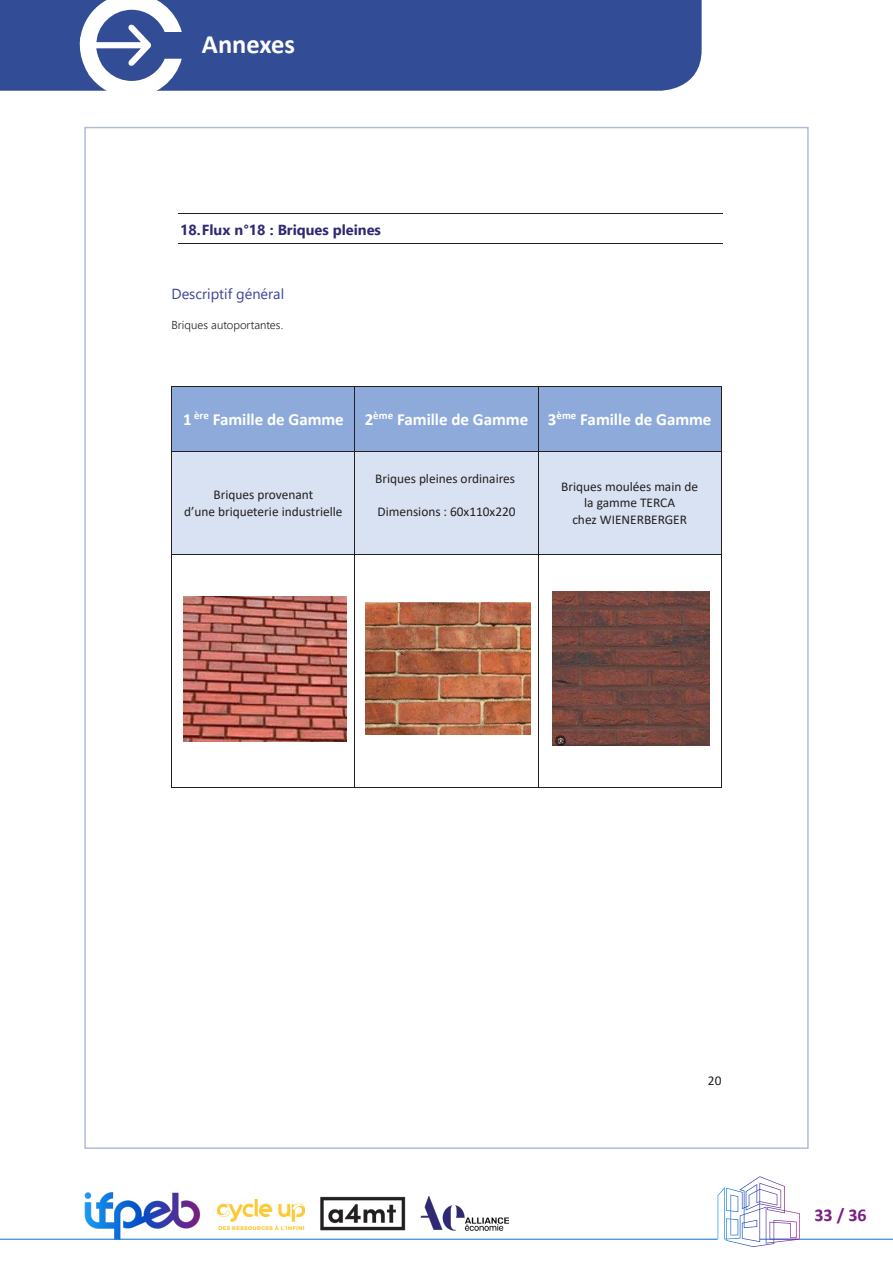
<style>
.page{position:relative;width:893px;height:1263px;background:#fff}
.page>*{position:absolute;margin:0;border:0;box-sizing:border-box;transform-origin:0 0}
.t1{font:700 26.55px "Calibri";color:#fff}
.t2{font:700 18px "Calibri";color:#7b1d84}
.t3{font:700 16.95px "Calibri";color:#fff}
.t4{font:700 14.55px "Segoe UI";color:#2f2873}
.t5{font:14.55px "Segoe UI";color:#3c4495}
.t6{font:13.35px/16.4px "Calibri";color:#231f20;text-align:center}
.t7{font:300 11.55px "Segoe UI";color:#231f20}
</style>
<div class="page">
<div style="left:0;top:0;width:702px;height:91px;background:#324c95"></div>
<svg style="left:77px;top:0;width:105px;height:91px"></svg>
<hr style="left:0;top:1239px;width:718px;height:1px;background:#0b70dc">
<hr style="left:760px;top:1239px;width:133px;height:1px;background:#0b70dc">
<img style="left:77px;top:1192px;width:127px;height:48px">
<svg style="left:718px;top:1176px;width:82px;height:71px"></svg>
<img style="left:320px;top:1196px;width:86px;height:35px">
<img style="left:217px;top:1199px;width:88px;height:31px">
<img style="left:420px;top:1196px;width:88px;height:34px">
<hr style="left:178px;top:214px;width:545px;height:1px;background:#231f20">
<hr style="left:178px;top:243px;width:545px;height:1px;background:#231f20">
<div style="left:172px;top:387px;width:183px;height:64px;background:#8eaadb"></div>
<div style="left:355px;top:387px;width:183px;height:64px;background:#8eaadb"></div>
<div style="left:538px;top:387px;width:183px;height:64px;background:#8eaadb"></div>
<hr style="left:172px;top:387px;width:183px;height:1px;background:#231f20">
<hr style="left:355px;top:387px;width:183px;height:1px;background:#231f20">
<hr style="left:538px;top:387px;width:183px;height:1px;background:#231f20">
<hr style="left:172px;top:387px;width:1px;height:64px;background:#231f20">
<hr style="left:355px;top:387px;width:1px;height:64px;background:#231f20">
<hr style="left:538px;top:387px;width:1px;height:64px;background:#231f20">
<hr style="left:721px;top:387px;width:1px;height:64px;background:#231f20">
<div style="left:172px;top:452px;width:183px;height:102px;background:#d9e2f3"></div>
<div style="left:355px;top:452px;width:183px;height:102px;background:#d9e2f3"></div>
<div style="left:538px;top:452px;width:183px;height:102px;background:#d9e2f3"></div>
<hr style="left:172px;top:451px;width:183px;height:1px;background:#231f20">
<hr style="left:355px;top:451px;width:183px;height:1px;background:#231f20">
<hr style="left:538px;top:451px;width:183px;height:1px;background:#231f20">
<hr style="left:172px;top:452px;width:1px;height:102px;background:#231f20">
<hr style="left:355px;top:452px;width:1px;height:102px;background:#231f20">
<hr style="left:538px;top:452px;width:1px;height:102px;background:#231f20">
<hr style="left:721px;top:452px;width:1px;height:102px;background:#231f20">
<hr style="left:172px;top:554px;width:183px;height:1px;background:#231f20">
<hr style="left:355px;top:554px;width:183px;height:1px;background:#231f20">
<hr style="left:538px;top:554px;width:183px;height:1px;background:#231f20">
<hr style="left:172px;top:555px;width:1px;height:232px;background:#231f20">
<hr style="left:172px;top:787px;width:183px;height:1px;background:#231f20">
<hr style="left:355px;top:555px;width:1px;height:232px;background:#231f20">
<hr style="left:355px;top:787px;width:183px;height:1px;background:#231f20">
<hr style="left:538px;top:555px;width:1px;height:232px;background:#231f20">
<hr style="left:538px;top:787px;width:183px;height:1px;background:#231f20">
<hr style="left:721px;top:555px;width:1px;height:232px;background:#231f20">
<img style="left:183px;top:596px;width:164px;height:145px">
<img style="left:365px;top:603px;width:166px;height:132px">
<img style="left:552px;top:592px;width:158px;height:154px">
<p class="t1" style="left:202px;top:25px;width:94px">Annexes</p>
<p class="t4" style="left:180px;top:216px;width:202px">18.Flux n°18 : Briques pleines</p>
<p class="t5" style="left:172px;top:280px;width:114px">Descriptif général</p>
<p class="t7" style="left:172px;top:314px;width:113px">Briques autoportantes.</p>
<p class="t3" style="left:183px;top:407px;width:530px">1 <sup>ère</sup> Famille de Gamme 2<sup>ème</sup> Famille de Gamme 3<sup>ème</sup> Famille de Gamme</p>
<p class="t6" style="left:184px;top:486px;width:160px">Briques provenant<br>d’une briqueterie industrielle</p>
<p class="t6" style="left:375px;top:470px;width:141px">Briques pleines ordinaires</p>
<p class="t6" style="left:377px;top:503px;width:140px">Dimensions : 60x110x220</p>
<p class="t6" style="left:561px;top:478px;width:138px">Briques moulées main de la gamme TERCA<br>chez WIENERBERGER</p>
<p class="t6" style="left:708px;top:1072px;width:15px">20</p>
<p class="t2" style="left:814px;top:1202px;width:54px">33 / 36</p>
</div>
